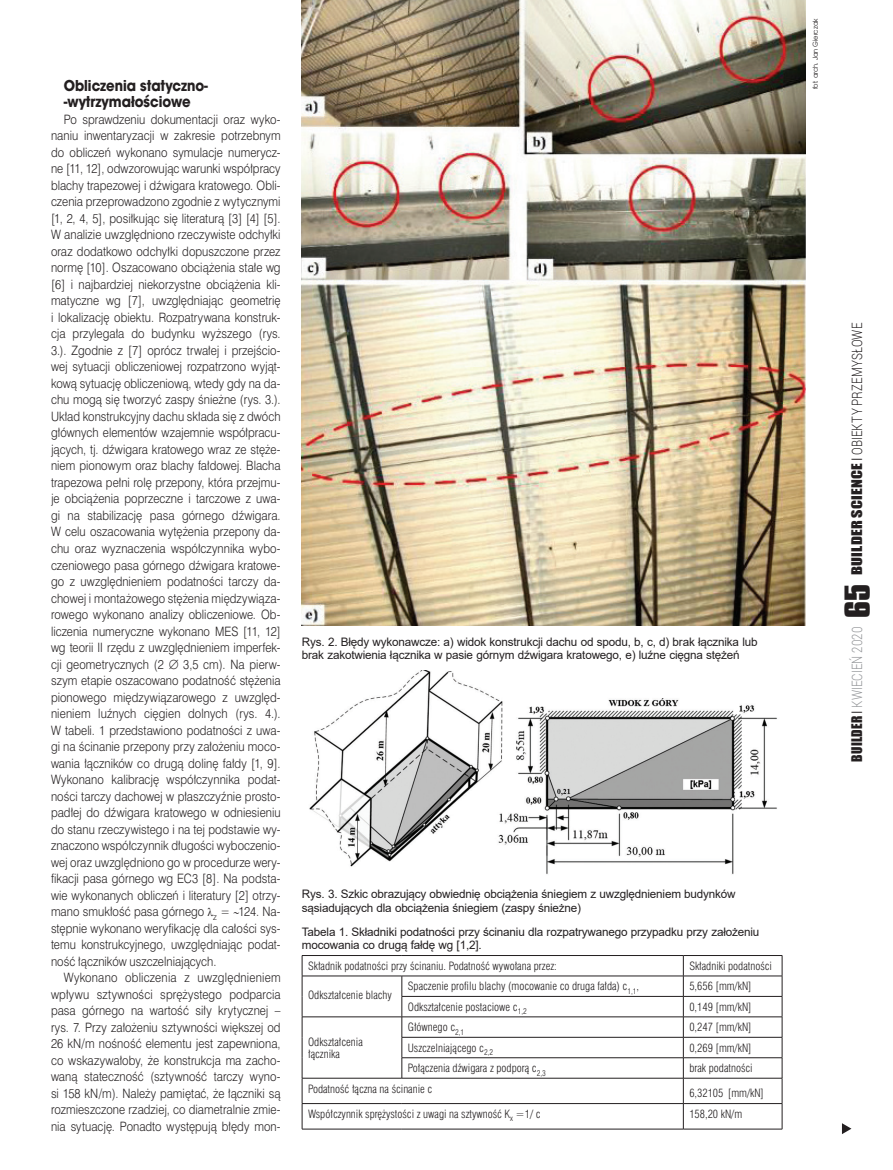
<style>
.page{position:relative;width:893px;height:1170px;background:#fff}
.page>*{position:absolute;margin:0;border:0;box-sizing:border-box;transform-origin:0 0}
.srodtytul{font:700 16.5px/16.5px "Avant Gar Got Itc TEE";color:#231f20;scale:.9 1}
.t1{font:300 14.25px "Roboto";letter-spacing:.01em;color:#231f20;scale:.8 1}
.t2{font:300 14.25px "Roboto";color:#939598;scale:.8 1}
.tekst_swiss{font:12px/16.5px "Swis 721 Lt PL";color:#231f20;text-align:justify;scale:.89 1}
.Fot_podpis{font:11.7px/13.5px "Arial";letter-spacing:-.015em;color:#231f20}
.t3{font:10.5px/12px "Swis 721 Lt Cn PL";color:#231f20}
.Fot_autor{font:7.5px "Avant Gar Got Itc TEE";letter-spacing:-.015em;color:#231f20}
.s1{font-family:"Impact";font-weight:400;font-size:13.5px}
.s2{font-family:"Swis 721 Lt PL";font-weight:400;font-size:13.5px}
.s3{font-family:"Impact";font-weight:400;font-size:13.5px;color:#231f20}
.s4{font-family:"Swis 721 Lt PL";font-weight:400;font-size:13.5px;color:#231f20}
.s5{font-family:"Compacta PL";font-weight:700;font-size:30px;color:#231f20}
</style>
<div class="page">
<svg style="left:842px;top:1123px;width:9px;height:11px"></svg>
<img style="left:302px;top:0;width:503px;height:625px">
<img style="left:309px;top:670px;width:468px;height:205px">
<hr style="left:683px;top:955px;width:99px;height:1px;background:#231f20">
<hr style="left:683px;top:975px;width:99px;height:1px;background:#231f20">
<hr style="left:683px;top:996px;width:99px;height:1px;background:#231f20">
<hr style="left:683px;top:1016px;width:99px;height:1px;background:#231f20">
<hr style="left:683px;top:1036px;width:99px;height:1px;background:#231f20">
<hr style="left:683px;top:1057px;width:99px;height:1px;background:#231f20">
<hr style="left:683px;top:1077px;width:99px;height:1px;background:#231f20">
<hr style="left:683px;top:1103px;width:99px;height:1px;background:#231f20">
<svg style="left:782px;top:955px;width:1px;height:173px"></svg>
<hr style="left:683px;top:1128px;width:99px;height:1px;background:#231f20">
<hr style="left:402px;top:996px;width:281px;height:1px;background:#231f20">
<hr style="left:402px;top:1016px;width:281px;height:1px;background:#231f20">
<hr style="left:402px;top:1036px;width:281px;height:1px;background:#231f20">
<hr style="left:402px;top:1057px;width:281px;height:1px;background:#231f20">
<hr style="left:302px;top:955px;width:100px;height:1px;background:#231f20">
<hr style="left:402px;top:955px;width:281px;height:1px;background:#231f20">
<hr style="left:402px;top:975px;width:281px;height:1px;background:#231f20">
<hr style="left:302px;top:975px;width:100px;height:1px;background:#231f20">
<hr style="left:302px;top:1016px;width:100px;height:1px;background:#231f20">
<svg style="left:402px;top:976px;width:1px;height:101px"></svg>
<hr style="left:302px;top:1077px;width:100px;height:1px;background:#231f20">
<hr style="left:402px;top:1077px;width:281px;height:1px;background:#231f20">
<hr style="left:302px;top:1103px;width:100px;height:1px;background:#231f20">
<svg style="left:302px;top:956px;width:1px;height:172px"></svg>
<hr style="left:402px;top:1103px;width:281px;height:1px;background:#231f20">
<svg style="left:683px;top:955px;width:1px;height:173px"></svg>
<hr style="left:302px;top:1128px;width:100px;height:1px;background:#231f20">
<hr style="left:402px;top:1128px;width:281px;height:1px;background:#231f20">
<p class="srodtytul" style="left:64px;top:77px;width:162px">Obliczenia statyczno--wytrzymałościowe</p>
<p class="tekst_swiss" style="left:51px;top:111px;width:260px;text-indent:13px">Po sprawdzeniu dokumentacji oraz wyko&shy;naniu inwentaryzacji w zakresie potrzebnym do obliczeń wykonano symulacje numerycz&shy;ne [11, 12], odwzorowując warunki współpracy blachy trapezowej i dźwigara kratowego. Obli&shy;czenia przeprowadzono zgodnie z wytycznymi [1, 2, 4, 5], posiłkując się literaturą [3] [4] [5].<br>W analizie uwzględniono rzeczywiste odchyłki oraz dodatkowo odchyłki dopuszczone przez normę [10]. Oszacowano obciążenia stałe wg [6] i najbardziej niekorzystne obciążenia kli&shy;matyczne wg [7], uwzględniając geometrię i lokalizację obiektu. Rozpatrywana konstruk&shy;cja przylegała do budynku wyższego (rys.<br>3.). Zgodnie z [7] oprócz trwałej i przejścio&shy;wej sytuacji obliczeniowej rozpatrzono wyjąt&shy;kową sytuację obliczeniową, wtedy gdy na da&shy;chu mogą się tworzyć zaspy śnieżne (rys. 3.).<br>Układ konstrukcyjny dachu składa się z dwóch głównych elementów wzajemnie współpracu&shy;jących, tj. dźwigara kratowego wraz ze stęże&shy;niem pionowym oraz blachy fałdowej. Blacha trapezowa pełni rolę przepony, która przejmu&shy;je obciążenia poprzeczne i tarczowe z uwa&shy;gi na stabilizację pasa górnego dźwigara.<br>W celu oszacowania wytężenia przepony da&shy;chu oraz wyznaczenia współczynnika wybo&shy;czeniowego pasa górnego dźwigara kratowe&shy;go z uwzględnieniem podatności tarczy da&shy;chowej i montażowego stężenia międzywiąza&shy;rowego wykonano analizy obliczeniowe. Ob&shy;liczenia numeryczne wykonano MES [11, 12] wg teorii II rzędu z uwzględnieniem imperfek&shy;cji geometrycznych (2 ∅ 3,5 cm). Na pierw&shy;szym etapie oszacowano podatność stężenia pionowego międzywiązarowego z uwzględ&shy;nieniem luźnych cięgien dolnych (rys. 4.).<br>W tabeli. 1 przedstawiono podatności z uwa&shy;gi na ścinanie przepony przy założeniu moco&shy;wania łączników co drugą dolinę fałdy [1, 9].<br>Wykonano kalibrację współczynnika podat&shy;ności tarczy dachowej w płaszczyźnie prosto&shy;padłej do dźwigara kratowego w odniesieniu do stanu rzeczywistego i na tej podstawie wy&shy;znaczono współczynnik długości wyboczenio&shy;wej oraz uwzględniono go w procedurze wery&shy;fikacji pasa górnego wg EC3 [8]. Na podsta&shy;wie wykonanych obliczeń i literatury [2] otrzy&shy;mano smukłość pasa górnego ●<sub>z</sub> = ∼124. Na&shy;stępnie wykonano weryfikację dla całości sys&shy;temu konstrukcyjnego, uwzględniając podat&shy;ność łączników uszczelniających.</p>
<p class="tekst_swiss" style="left:51px;top:969px;width:259px;text-indent:13px">Wykonano obliczenia z uwzględnieniem wpływu sztywności sprężystego podparcia pasa górnego na wartość siły krytycznej – rys. 7. Przy założeniu sztywności większej od 26 kN/m nośność elementu jest zapewniona, co wskazywałoby, że konstrukcja ma zacho&shy;waną stateczność (sztywność tarczy wyno&shy;si 158 kN/m). Należy pamiętać, że łączniki są rozmieszczone rzadziej, co diametralnie zmie&shy;nia sytuację. Ponadto występują błędy mon-</p>
<p class="Fot_podpis" style="left:302px;top:634px;width:457px">Rys. 2. Błędy wykonawcze: a) widok konstrukcji dachu od spodu, b, c, d) brak łącznika lub brak zakotwienia łącznika w pasie górnym dźwigara kratowego, e) luźne cięgna stężeń</p>
<p class="Fot_podpis" style="left:302px;top:887px;width:435px">Rys. 3. Szkic obrazujący obwiednię obciążenia śniegiem z uwzględnieniem budynków sąsiadujących dla obciążenia śniegiem (zaspy śnieżne)</p>
<p class="Fot_podpis" style="left:302px;top:924px;width:459px">Tabela 1. Składniki podatności przy ścinaniu dla rozpatrywanego przypadku przy założeniu mocowania co drugą fałdę wg [1,2].</p>
<p class="t3" style="left:308px;top:959px;width:250px">Składnik podatności przy ścinaniu. Podatność wywołana przez:</p>
<p class="t3" style="left:689px;top:959px;width:84px">Składniki podatności</p>
<p class="t3" style="left:308px;top:989px;width:85px">Odkształcenie blachy</p>
<p class="t3" style="left:408px;top:980px;width:233px">Spaczenie profilu blachy (mocowanie co druga fałda) c<sub>1,1</sub>,</p>
<p class="t3" style="left:689px;top:980px;width:64px">5,656 [mm/kN]</p>
<p class="t3" style="left:408px;top:1000px;width:120px">Odkształcenie postaciowe c<sub>1,2</sub></p>
<p class="t3" style="left:689px;top:1000px;width:64px">0,149 [mm/kN]</p>
<p class="t3" style="left:408px;top:1021px;width:58px">Głównego c<sub>2,1</sub></p>
<p class="t3" style="left:689px;top:1021px;width:64px">0,247 [mm/kN]</p>
<p class="t3" style="left:408px;top:1041px;width:87px">Uszczelniającego c<sub>2,2</sub></p>
<p class="t3" style="left:689px;top:1041px;width:64px">0,269 [mm/kN]</p>
<p class="t3" style="left:408px;top:1061px;width:140px">Połączenia dźwigara z podporą c<sub>2,3</sub></p>
<p class="t3" style="left:689px;top:1061px;width:65px">brak podatności</p>
<p class="t3" style="left:308px;top:1082px;width:126px">Podatność łączna na ścinanie c</p>
<p class="t3" style="left:689px;top:1086px;width:76px">6,32105 [mm/kN]</p>
<p class="t3" style="left:308px;top:1107px;width:234px">Współczynnik sprężystości z uwagi na sztywność K<sub>x</sub> =1/ c</p>
<p class="t3" style="left:689px;top:1107px;width:54px">158,20 kN/m</p>
<p class="t3" style="left:308px;top:1036px;width:56px">Odkształcenia łącznika</p>
<p class="Fot_autor" style="left:811px;top:89px;width:72px;rotate:-90deg">fot. arch. Jan Gierczak</p>
<p class="t1" style="left:847px;top:575px;width:316px;rotate:-90deg"><span class="s1">BUILDER SCIENCE</span> <span class="s2">I</span> OBIEKTY PRZEMYSŁOWE</p>
<p class="t2" style="left:847px;top:761px;width:224px;rotate:-90deg"><span class="s3">BUILDER</span> <span class="s4">I</span> KWIECIEŃ 2020 <span class="s5">65</span></p>
</div>
